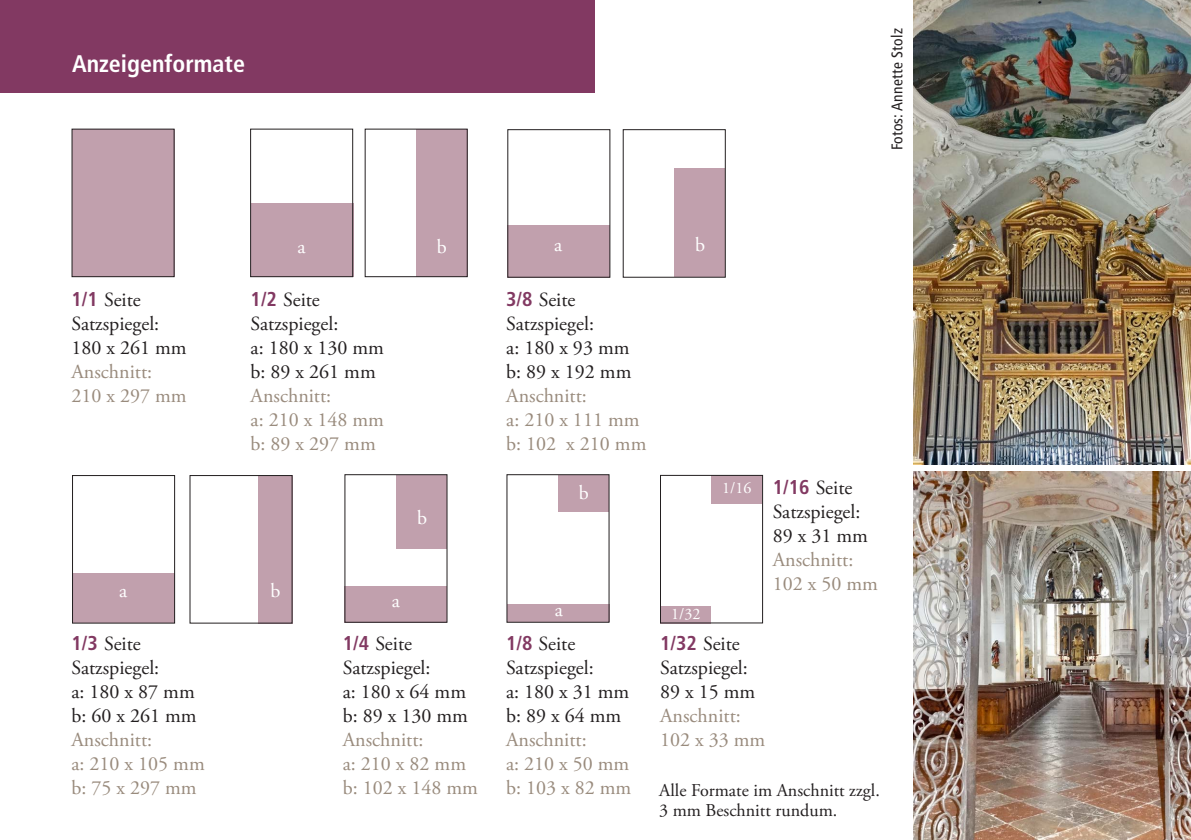
<style>
.page{position:relative;width:1191px;height:840px;background:#fff}
.page>*{position:absolute;margin:0;border:0;box-sizing:border-box;transform-origin:0 0}
.t1{font:700 condensed 24px "Frutiger";color:#fff}
.t2{font:20px/24px "Adobe Garamond Pro";color:#231f20}
.t3{font:20px/24px "Adobe Garamond Pro";color:#998b7d}
.t4{font:20px "Adobe Garamond Pro";color:#fff}
.t5{font:18px/20px "Adobe Garamond Pro";color:#231f20}
.t6{font:16px "Adobe Garamond Pro";color:#fff}
.t7{font:condensed 15.6px "Frutiger";letter-spacing:.02em;color:#231f20}
.s1{font-family:"Frutiger";font-weight:700;font-stretch:condensed;color:#823962}
</style>
<div class="page">
<div style="left:0;top:0;width:594px;height:93px;background:#823962"></div>
<div style="left:416px;top:129px;width:51px;height:148px;background:#c1a0ad"></div>
<div style="left:72px;top:129px;width:102px;height:147px;background:#c1a0ad"></div>
<div style="left:72px;top:128px;width:103px;height:149px;border:1px solid #231f20"></div>
<div style="left:507px;top:225px;width:102px;height:52px;background:#c1a0ad"></div>
<div style="left:674px;top:167px;width:50px;height:109px;background:#c1a0ad"></div>
<div style="left:72px;top:572px;width:102px;height:50px;background:#c1a0ad"></div>
<div style="left:258px;top:475px;width:34px;height:148px;background:#c1a0ad"></div>
<div style="left:344px;top:586px;width:102px;height:36px;background:#c1a0ad"></div>
<div style="left:396px;top:475px;width:50px;height:73px;background:#c1a0ad"></div>
<div style="left:507px;top:603px;width:102px;height:18px;background:#c1a0ad"></div>
<div style="left:558px;top:475px;width:50px;height:36px;background:#c1a0ad"></div>
<div style="left:660px;top:605px;width:51px;height:18px;background:#c1a0ad"></div>
<div style="left:711px;top:475px;width:51px;height:29px;background:#c1a0ad"></div>
<div style="left:251px;top:203px;width:102px;height:74px;background:#c1a0ad"></div>
<div style="left:250px;top:128px;width:103px;height:149px;border:1px solid #231f20"></div>
<div style="left:365px;top:128px;width:103px;height:149px;border:1px solid #231f20"></div>
<div style="left:507px;top:129px;width:103px;height:148px;border:1px solid #231f20"></div>
<div style="left:622px;top:129px;width:104px;height:148px;border:1px solid #231f20"></div>
<div style="left:72px;top:475px;width:103px;height:148px;border:1px solid #231f20"></div>
<div style="left:660px;top:474px;width:103px;height:149px;border:1px solid #231f20"></div>
<img style="left:913px;top:471px;width:278px;height:368px">
<img style="left:913px;top:0;width:278px;height:464px">
<p class="t1" style="left:72px;top:49px;width:174px">Anzeigenformate</p>
<p class="t7" style="left:888px;top:150px;width:124px;rotate:-90deg">Fotos: Annette Stolz</p>
<p class="t2" style="left:71px;top:288px;width:117px"><span class="s1">1/1</span> Seite<br>Satzspiegel:<br>180 x 261 mm</p>
<p class="t3" style="left:71px;top:360px;width:117px">Anschnitt:<br>210 x 297 mm</p>
<p class="t4" style="left:297px;top:234px;width:10px">a</p>
<p class="t4" style="left:437px;top:234px;width:11px">b</p>
<p class="t4" style="left:554px;top:232px;width:10px">a</p>
<p class="t4" style="left:695px;top:232px;width:11px">b</p>
<p class="t2" style="left:251px;top:288px;width:135px"><span class="s1">1/2</span> Seite<br>Satzspiegel:<br>a: 180 x 130 mm b: 89 x 261 mm</p>
<p class="t3" style="left:251px;top:384px;width:135px">Anschnitt:<br>a: 210 x 148 mm b: 89 x 297 mm</p>
<p class="t4" style="left:417px;top:505px;width:11px">b</p>
<p class="t2" style="left:506px;top:288px;width:127px"><span class="s1">3/8</span> Seite<br>Satzspiegel:<br>a: 180 x 93 mm b: 89 x 192 mm</p>
<p class="t3" style="left:506px;top:384px;width:142px">Anschnitt:<br>a: 210 x 111 mm b: 102 x 210 mm</p>
<p class="t4" style="left:579px;top:480px;width:11px">b</p>
<p class="t6" style="left:722px;top:478px;width:31px">1/16</p>
<p class="t4" style="left:119px;top:578px;width:10px">a</p>
<p class="t4" style="left:270px;top:578px;width:11px">b</p>
<p class="t4" style="left:392px;top:588px;width:10px">a</p>
<p class="t4" style="left:555px;top:597px;width:10px">a</p>
<p class="t6" style="left:671px;top:603px;width:31px">1/32</p>
<p class="t2" style="left:772px;top:476px;width:97px"><span class="s1">1/16</span> Seite<br>Satzspiegel:<br>89 x 31 mm</p>
<p class="t3" style="left:772px;top:548px;width:107px">Anschnitt:<br>102 x 50 mm</p>
<p class="t2" style="left:71px;top:632px;width:127px"><span class="s1">1/3</span> Seite<br>Satzspiegel:<br>a: 180 x 87 mm b: 60 x 261 mm</p>
<p class="t3" style="left:71px;top:728px;width:135px">Anschnitt:<br>a: 210 x 105 mm b: 75 x 297 mm</p>
<p class="t2" style="left:343px;top:632px;width:127px"><span class="s1">1/4</span> Seite<br>Satzspiegel:<br>a: 180 x 64 mm b: 89 x 130 mm</p>
<p class="t3" style="left:343px;top:728px;width:137px">Anschnitt:<br>a: 210 x 82 mm b: 102 x 148 mm</p>
<p class="t2" style="left:506px;top:632px;width:125px"><span class="s1">1/8</span> Seite<br>Satzspiegel:<br>a: 180 x 31 mm b: 89 x 64 mm</p>
<p class="t3" style="left:506px;top:728px;width:127px">Anschnitt:<br>a: 210 x 50 mm b: 103 x 82 mm</p>
<p class="t2" style="left:660px;top:632px;width:97px"><span class="s1">1/32</span> Seite<br>Satzspiegel:<br>89 x 15 mm</p>
<p class="t3" style="left:660px;top:704px;width:107px">Anschnitt:<br>102 x 33 mm</p>
<p class="t5" style="left:659px;top:780px;width:222px">Alle Formate im Anschnitt zzgl.<br>3 mm Beschnitt rundum.</p>
</div>
